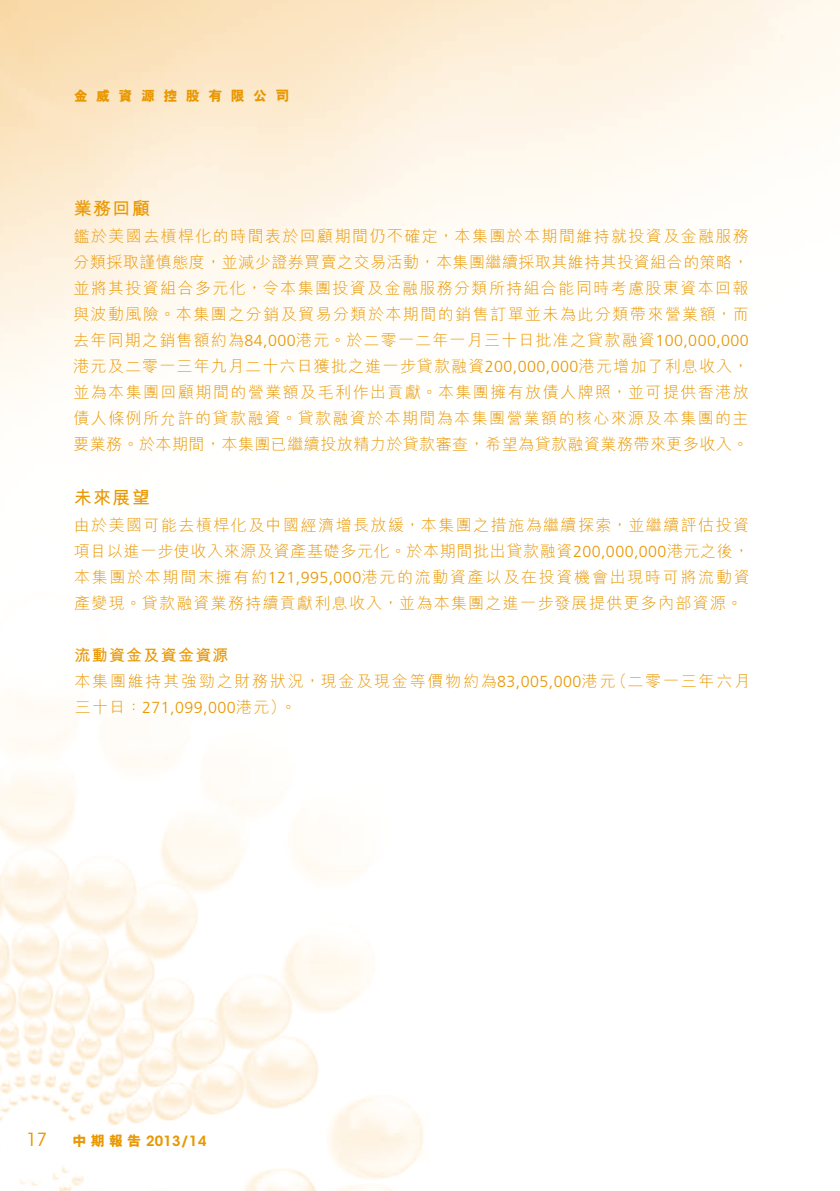
<style>
.page{position:relative;width:840px;height:1191px;background:#fff}
.page>*{position:absolute;margin:0;border:0;box-sizing:border-box;transform-origin:0 0}
.t1{font:700 18px "M Hei HK";letter-spacing:.08em;color:#e99700}
.t2{font:18px "ITC Avant Garde Std";color:#e99700}
.t3{font:300 16px/26px "M Hei HK";letter-spacing:.08em;color:#e99700;text-align:justify}
.t4{font:300 16px/26px "M Hei HK";letter-spacing:.11em;color:#e99700}
.t5{font:300 16px "Frutiger LT Std";letter-spacing:.03em;color:#e99700}
.t6{font:700 16px "M Hei HK";letter-spacing:.08em;color:#e99700}
.t7{font:600 14px "ITC Avant Garde Std";letter-spacing:.02em;color:#e99700}
.t8{font:800 14px "M Hei HK";letter-spacing:.6em;color:#e99700}
.s1{font-family:"Frutiger LT Std"}
.s2{font-family:"M Hei HK"}
.s3{font-family:"M Hei HK";font-weight:800}
</style>
<div class="page">
<img style="left:0;top:0;width:839px;height:1191px">
<p class="t8" style="left:74px;top:86px;width:217px">金威資源控股有限公司</p>
<p class="t1" style="left:74px;top:195px;width:78px">業務回顧</p>
<p class="t3" style="left:73px;top:222px;width:677px">鑑於美國去槓桿化的時間表於回顧期間仍不確定，本集團於本期間維持就投資及金融服務分類採取謹慎態度，並減少證券買賣之交易活動，本集團繼續採取其維持其投資組合的策略，並將其投資組合多元化，令本集團投資及金融服務分類所持組合能同時考慮股東資本回報與波動風險。本集團之分銷及貿易分類於本期間的銷售訂單並未為此分類帶來營業額，而去年同期之銷售額約為<span class="s1">84,000</span>港元。於二零一二年一月三十日批准之貸款融資<span class="s1">100,000,000</span>港元及二零一三年九月二十六日獲批之進一步貸款融資<span class="s1">200,000,000</span>港元增加了利息收入，並為本集團回顧期間的營業額及毛利作出貢獻。本集團擁有放債人牌照，並可提供香港放債人條例所允許的貸款融資。貸款融資於本期間為本集團營業額的核心來源及本集團的主要業務。於本期間，本集團已繼續投放精力於貸款審查，希望為貸款融資業務帶來更多收入。</p>
<p class="t1" style="left:74px;top:484px;width:78px">未來展望</p>
<p class="t3" style="left:74px;top:511px;width:677px">由於美國可能去槓桿化及中國經濟增長放緩，本集團之措施為繼續探索，並繼續評估投資項目以進一步使收入來源及資產基礎多元化。於本期間批出貸款融資<span class="s1">200,000,000</span>港元之後，本集團於本期間末擁有約<span class="s1">121,995,000</span>港元的流動資產以及在投資機會出現時可將流動資產變現。貸款融資業務持續貢獻利息收入，並為本集團之進一步發展提供更多內部資源。</p>
<p class="t6" style="left:74px;top:643px;width:155px">流動資金及資金資源</p>
<p class="t4" style="left:610px;top:667px;width:141px">（二零一三年六月</p>
<p class="t4" style="left:280px;top:667px;width:336px;text-indent:-206px">本集團維持其強勁之財務狀況，現金及現金等價物約為<span class="s1">83,005,000</span>港元。</p>
<p class="t5" style="left:75px;top:698px;width:212px"><span class="s2">三十日：</span>271,099,000<span class="s2">港元(</span></p>
<p class="t2" style="left:26px;top:1129px;width:22px">17</p>
<p class="t7" style="left:73px;top:1131px;width:135px"><span class="s3">中期報告</span> 2013/14</p>
</div>
